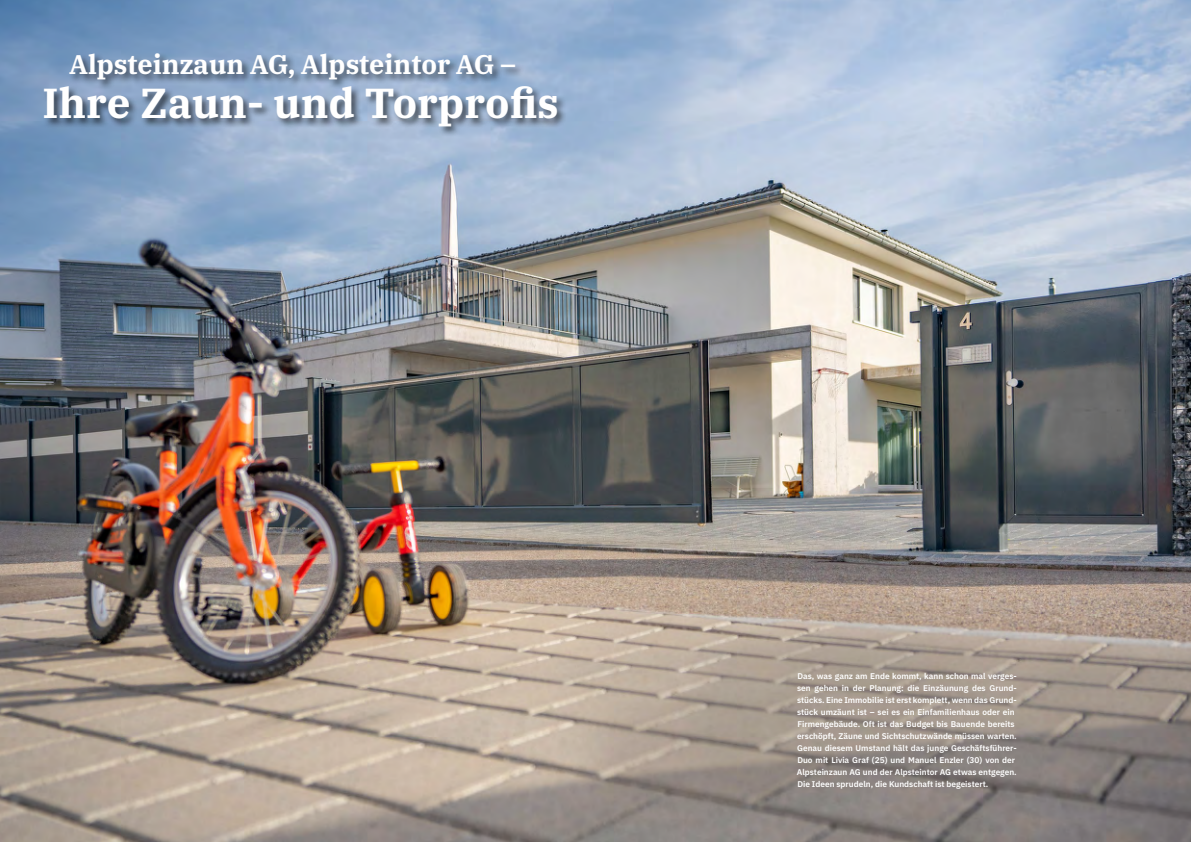
<style>
.page{position:relative;width:1191px;height:842px;background:#fff}
.page>*{position:absolute;margin:0;border:0;box-sizing:border-box;transform-origin:0 0}
._04_Inhalt_Headline_42pt{font:700 42px "IBM Plex Serif";color:#fff}
._04_Inhalt_Headline_27pt{font:700 27px "IBM Plex Serif";color:#fff}
._04_Lead_blocksatz{font:600 8.3px/12px "IBM Plex Sans";color:#fff}
</style>
<div class="page">
<img style="left:0;top:0;width:1191px;height:842px">
<div style="left:43px;top:52px;width:524px;height:85px;background:#000;opacity:.6"></div>
<p class="_04_Inhalt_Headline_27pt" style="left:69px;top:43px;width:448px">Alpsteinzaun AG, Alpsteintor AG –</p>
<p class="_04_Inhalt_Headline_42pt" style="left:43px;top:70px;width:518px">Ihre Zaun- und Torprofis</p>
<p class="_04_Lead_blocksatz" style="left:797px;top:670px;width:221px">Das, was ganz am Ende kommt, kann schon mal verges&shy;sen gehen in der Planung: die Einzäunung des Grund&shy;stücks. Eine Immobilie ist erst komplett, wenn das Grund&shy;stück umzäunt ist – sei es ein Einfamilienhaus oder ein Firmengebäude. Oft ist das Budget bis Bauende bereits erschöpft, Zäune und Sichtschutzwände müssen warten.<br>Genau diesem Umstand hält das junge Geschäftsführer-Duo mit Livia Graf (25) und Manuel Enzler (30) von der Alpsteinzaun AG und der Alpsteintor AG etwas entgegen.<br>Die Ideen sprudeln, die Kundschaft ist begeistert.</p>
</div>
